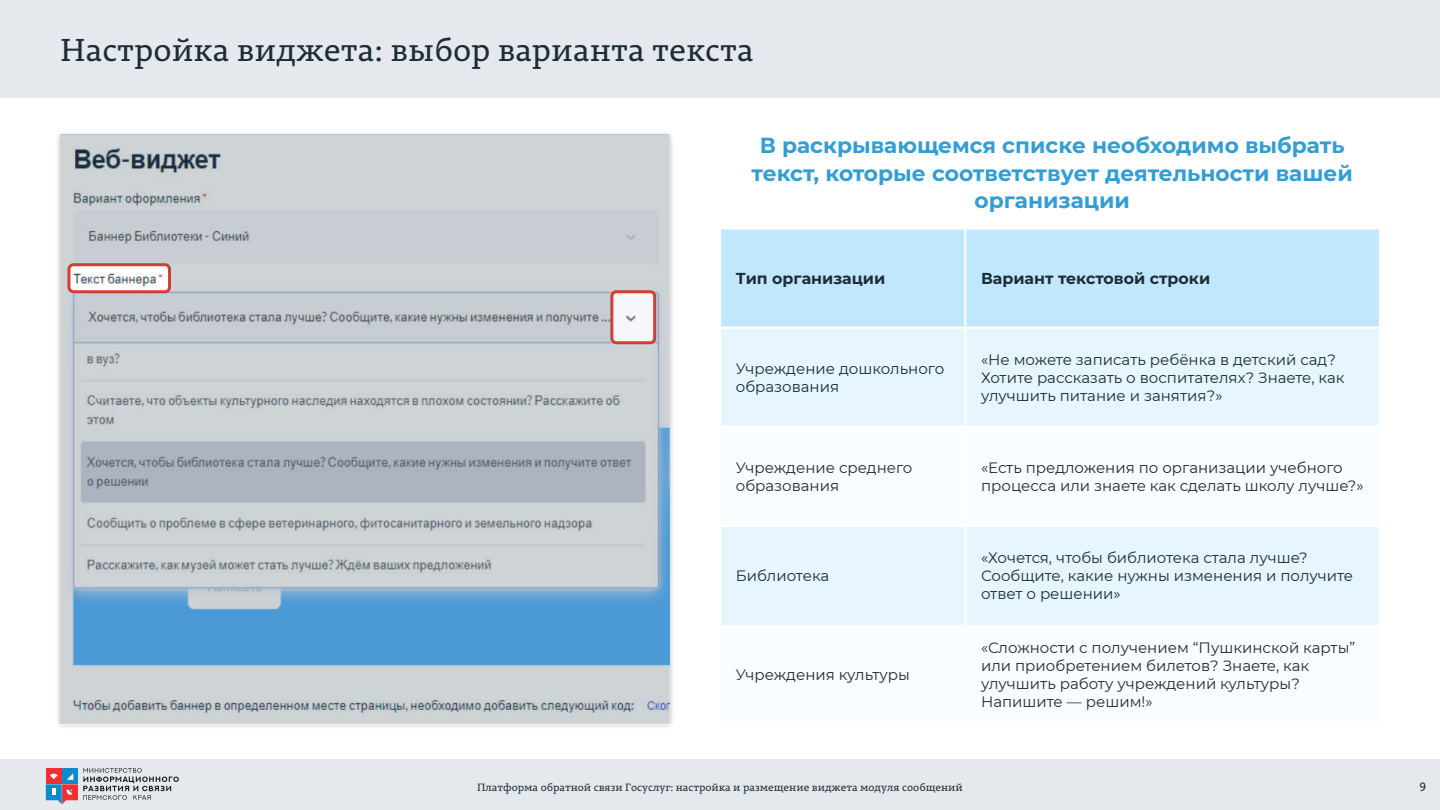
<style>
.page{position:relative;width:1440px;height:810px;background:#fff}
.page>*{position:absolute;margin:0;border:0;box-sizing:border-box;transform-origin:0 0}
.t1{font:31.5px "Permian Slab Serif Typeface";color:#1c2d38}
.t2{font:700 21.75px/27.1px "Montserrat";color:#339dd4;text-align:center}
.t3{font:700 15.83px "Montserrat";color:#1c2d38}
.t4{font:15px/18px "Montserrat";color:#1c2d38}
.t5{font:12px "Permian Sans Typeface";color:#1c2d38}
.t6{font:10.5px "Permian Slab Serif Typeface";color:#1c2d38}
</style>
<div class="page">
<div style="left:0;top:0;width:1440px;height:98px;background:#e5e8ec"></div>
<div style="left:0;top:759px;width:1440px;height:51px;background:#e5e8ec"></div>
<svg style="left:46px;top:768px;width:133px;height:36px"></svg>
<div style="left:720px;top:228px;width:660px;height:100px;background:#c0e7fc"></div>
<div style="left:721px;top:329px;width:658px;height:97px;background:#e7f6fe"></div>
<div style="left:721px;top:527px;width:658px;height:98px;background:#e7f6fe"></div>
<hr style="left:719px;top:227px;width:2px;height:298px;background:#fff">
<hr style="left:1379px;top:227px;width:2px;height:102px;background:#fff">
<hr style="left:964px;top:228px;width:2px;height:297px;background:#fff">
<hr style="left:964px;top:526px;width:2px;height:99px;background:#fff">
<hr style="left:720px;top:227px;width:660px;height:3px;background:#fff">
<hr style="left:720px;top:326px;width:660px;height:3px;background:#fff">
<svg style="left:60px;top:134px;width:610px;height:590px;background:#b5c3ce"></svg>
<h1 class="t1" style="left:60px;top:37px;width:695px">Настройка виджета: выбор варианта текста</h1>
<h2 class="t2" style="left:752px;top:132px;width:603px">В раскрывающемся списке необходимо выбрать текст, которые соответствует деятельности вашей организации</h2>
<p class="t3" style="left:736px;top:269px;width:151px">Тип организации</p>
<p class="t3" style="left:981px;top:269px;width:231px">Вариант текстовой строки</p>
<p class="t4" style="left:736px;top:359px;width:210px">Учреждение дошкольного образования</p>
<p class="t4" style="left:981px;top:350px;width:365px">«Не можете записать ребёнка в детский сад?<br>Хотите рассказать о воспитателях? Знаете, как улучшить питание и занятия?»</p>
<p class="t4" style="left:736px;top:458px;width:178px">Учреждение среднего образования</p>
<p class="t4" style="left:981px;top:458px;width:384px">«Есть предложения по организации учебного процесса или знаете как сделать школу лучше?»</p>
<p class="t4" style="left:736px;top:566px;width:95px">Библиотека</p>
<p class="t4" style="left:736px;top:665px;width:176px">Учреждения культуры</p>
<p class="t4" style="left:981px;top:548px;width:374px">«Хочется, чтобы библиотека стала лучше?<br>Сообщите, какие нужны изменения и получите ответ о решении»</p>
<p class="t4" style="left:981px;top:638px;width:376px">«Сложности с получением “Пушкинской карты” или приобретением билетов? Знаете, как улучшить работу учреждений культуры?<br>Напишите — решим!»</p>
<p class="t6" style="left:477px;top:783px;width:487px">Платформа обратной связи Госуслуг: настройка и размещение виджета модуля сообщений</p>
<p class="t5" style="left:1420px;top:782px;width:8px">9</p>
</div>
